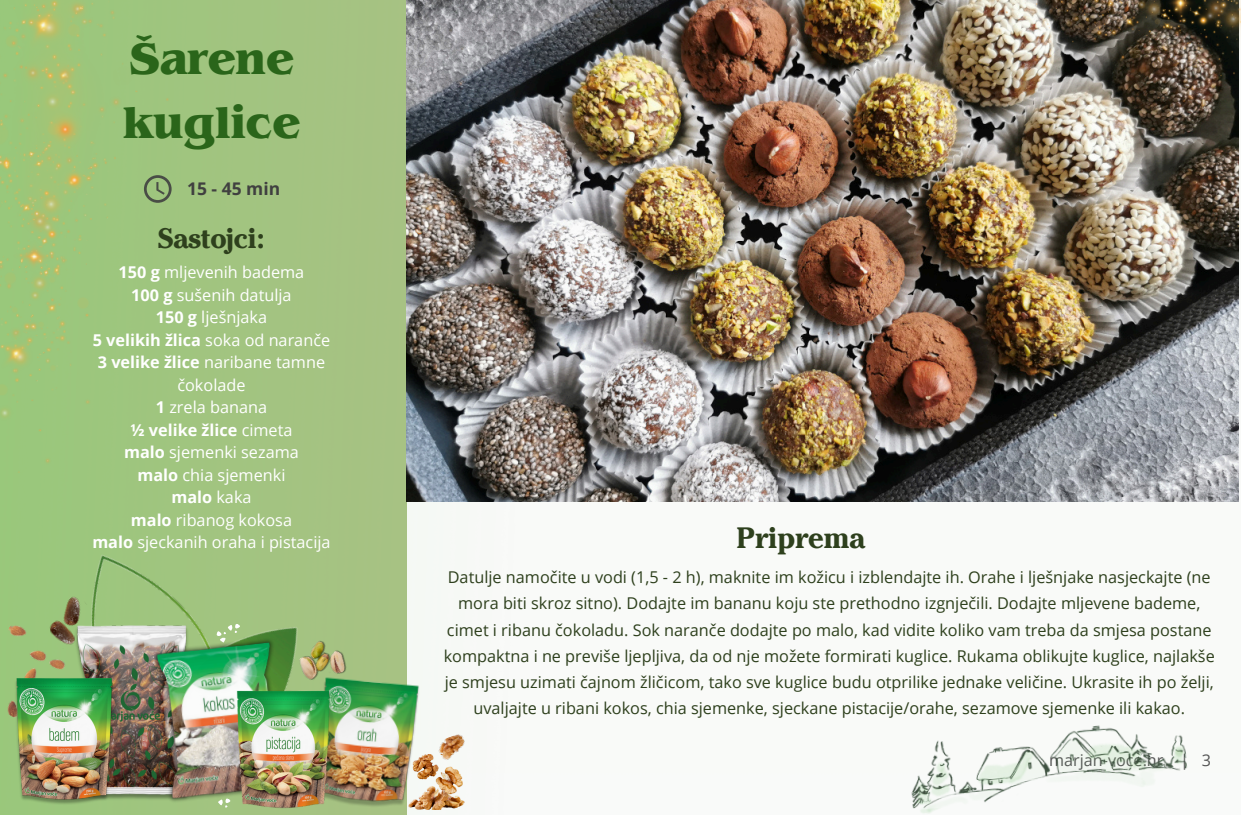
<style>
.page{position:relative;width:1241px;height:815px;background:#fff}
.page>*{position:absolute;margin:0;border:0;box-sizing:border-box;transform-origin:0 0}
.t1{font:700 46.25px/64.8px "Benguiat Pro ITC";color:#2a651a}
.t2{font:700 29.25px "Cheltenham Pro";color:#2e401d}
.t3{font:700 28px "Cheltenham Pro";color:#2e401d}
.t4{font:700 17.5px "Open Sans";color:#404040}
.t5{font:16.25px/26.2px "Open Sans";color:#2e401d;text-align:center}
.t6{font:16.25px/22.5px "Open Sans";color:#fff;text-align:center}
.t7{font:700 16.25px "Open Sans";color:#fff}
.t8{font:16.12px "Open Sans";color:#545454}
.s1{font-weight:700}
.s2{font-weight:400}
</style>
<div class="page">
<div style="left:0;top:371px;width:337px;height:245px;background:#a1c47f"></div>
<div style="left:106px;top:535px;width:242px;height:96px;background:#a2c480"></div>
<img style="left:16px;top:598px;width:231px;height:49px">
<img style="left:0;top:616px;width:90px;height:31px">
<img style="left:0;top:647px;width:107px;height:168px">
<img style="left:107px;top:607px;width:223px;height:208px">
<svg style="left:217px;top:622px;width:26px;height:20px"></svg>
<img style="left:265px;top:643px;width:204px;height:172px">
<img style="left:408px;top:754px;width:57px;height:55px">
<img style="left:422px;top:727px;width:64px;height:43px">
<img style="left:283px;top:631px;width:82px;height:30px">
<img style="left:196px;top:661px;width:175px;height:154px">
<img style="left:911px;top:725px;width:277px;height:89px">
<img style="left:47px;top:587px;width:45px;height:45px">
<img style="left:406px;top:0;width:832px;height:502px">
<img style="left:962px;top:0;width:278px;height:139px">
<img style="left:0;top:0;width:187px;height:476px">
<p class="t1" style="left:123px;top:33px;width:179px">Šarene kuglice</p>
<p class="t4" style="left:187px;top:176px;width:95px">15 - 45 min</p>
<p class="t3" style="left:158px;top:228px;width:108px">Sastojci:</p>
<p class="t6" style="left:119px;top:261px;width:187px"><span class="s1">150 g</span> mljevenih badema</p>
<p class="t6" style="left:131px;top:283px;width:162px"><span class="s1">100 g</span> sušenih datulja</p>
<p class="t6" style="left:156px;top:306px;width:113px"><span class="s1">150 g</span> lješnjaka</p>
<p class="t7" style="left:93px;top:328px;width:239px">5 velikih žlica <span class="s2">soka od naranče</span></p>
<p class="t6" style="left:98px;top:351px;width:229px"><span class="s1">3 velike žlice</span> naribane tamne čokolade</p>
<p class="t6" style="left:156px;top:396px;width:113px"><span class="s1">1</span> zrela banana</p>
<p class="t7" style="left:130px;top:418px;width:164px">½ velike žlice <span class="s2">cimeta</span></p>
<p class="t6" style="left:124px;top:441px;width:176px"><span class="s1">malo</span> sjemenki sezama</p>
<p class="t6" style="left:137px;top:463px;width:149px"><span class="s1">malo</span> chia sjemenki</p>
<p class="t7" style="left:171px;top:486px;width:82px">malo <span class="s2">kaka</span></p>
<p class="t6" style="left:131px;top:508px;width:163px"><span class="s1">malo</span> ribanog kokosa</p>
<h1 class="t6" style="left:92px;top:531px;width:240px"><span class="s1">malo</span> sjeckanih oraha i pistacija</h1>
<h2 class="t2" style="left:736px;top:527px;width:130px">Priprema</h2>
<h3 class="t5" style="left:443px;top:564px;width:772px">Datulje namočite u vodi (1,5 - 2 h), maknite im kožicu i izblendajte ih. Orahe i lješnjake nasjeckajte (ne mora biti skroz sitno). Dodajte im bananu koju ste prethodno izgnječili. Dodajte mljevene bademe, cimet i ribanu čokoladu. Sok naranče dodajte po malo, kad vidite koliko vam treba da smjesa postane kompaktna i ne previše ljepljiva, da od nje možete formirati kuglice. Rukama oblikujte kuglice, najlakše je smjesu uzimati čajnom žličicom, tako sve kuglice budu otprilike jednake veličine. Ukrasite ih po želji, uvaljajte u ribani kokos, chia sjemenke, sjeckane pistacije/orahe, sezamove sjemenke ili kakao.</h3>
<p class="t8" style="left:1049px;top:748px;width:163px">marjan-voce.hr | 3</p>
</div>
